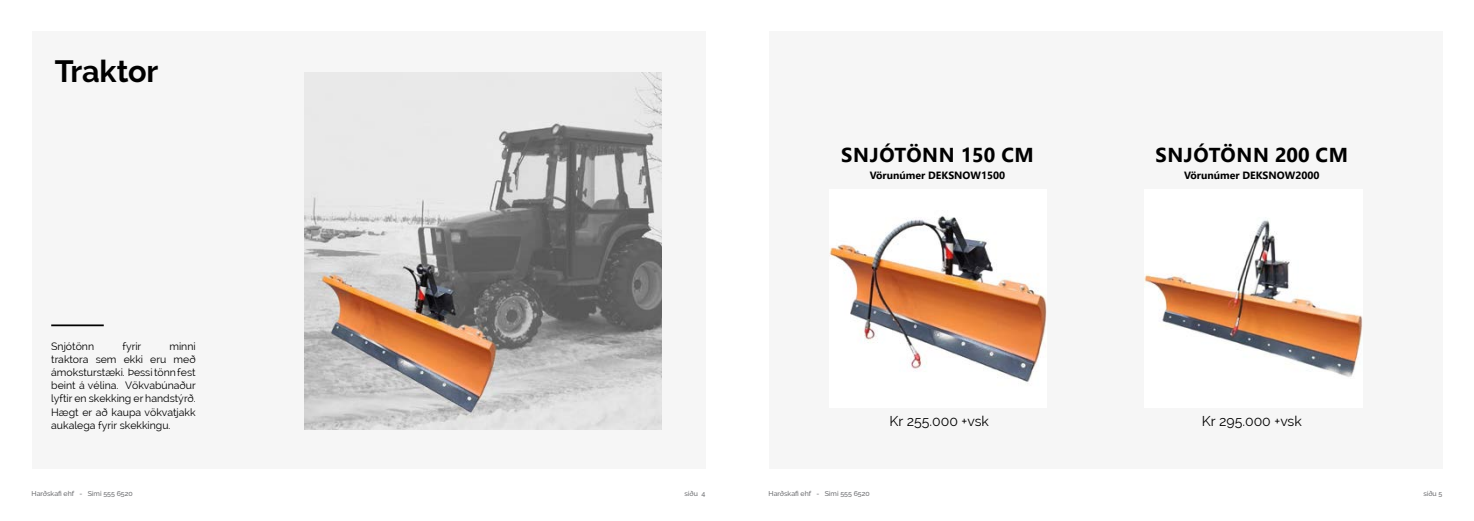
<style>
.page{position:relative;width:1474px;height:521px;background:#fff}
.page>*{position:absolute;margin:0;border:0;box-sizing:border-box;transform-origin:0 0}
.t1{font:700 30.62px "Raleway";letter-spacing:-.005em;color:#000}
.t2{font:700 20.12px "Segoe UI";letter-spacing:.035em;color:#000}
.t3{font:14px "Raleway";color:#000}
.t4{font:10.5px/13.1px "Raleway";color:#000;text-align:justify}
.t5{font:700 10.5px "Segoe UI";color:#000}
.t6{font:500 7px "Raleway";color:#6d6e71}
</style>
<div class="page">
<div style="left:768px;top:32px;width:674px;height:437px;background:#f6f6f6"></div>
<div style="left:32px;top:32px;width:673px;height:437px;background:#f6f6f6"></div>
<img style="left:304px;top:73px;width:358px;height:357px">
<img style="left:830px;top:216px;width:216px;height:166px">
<img style="left:1144px;top:220px;width:217px;height:157px">
<hr style="left:51px;top:324px;width:53px;height:2px;background:#000">
<h1 class="t1" style="left:55px;top:53px;width:105px">Traktor</h1>
<p class="t4" style="left:51px;top:339px;width:44px">Snjótönn</p>
<p class="t4" style="left:122px;top:339px;width:20px">fyrir</p>
<p class="t4" style="left:51px;top:339px;width:146px;text-indent:118px">minni traktora sem ekki eru með ámoksturstæki. Þessi tönn fest beint á vélina. Vökvabúnaður lyftir en skekking er handstýrð.<br>Hægt er að kaupa vökvatjakk aukalega fyrir skekkingu.</p>
<h2 class="t2" style="left:841px;top:136px;width:194px">SNJÓTÖNN 150 CM</h2>
<p class="t5" style="left:869px;top:166px;width:137px">Vörunúmer DEKSNOW1500</p>
<h2 class="t2" style="left:1155px;top:136px;width:194px">SNJÓTÖNN 200 CM</h2>
<p class="t5" style="left:1184px;top:166px;width:137px">Vörunúmer DEKSNOW2000</p>
<h3 class="t3" style="left:889px;top:413px;width:101px">Kr 255.000 +vsk</h3>
<h3 class="t3" style="left:1201px;top:413px;width:101px">Kr 295.000 +vsk</h3>
<p class="t6" style="left:32px;top:489px;width:103px">Harðskafi ehf - Sími 555 6520</p>
<p class="t6" style="left:684px;top:489px;width:22px">síðu 4</p>
<p class="t6" style="left:768px;top:489px;width:103px">Harðskafi ehf - Sími 555 6520</p>
<p class="t6" style="left:1423px;top:489px;width:21px">síðu 5</p>
</div>
